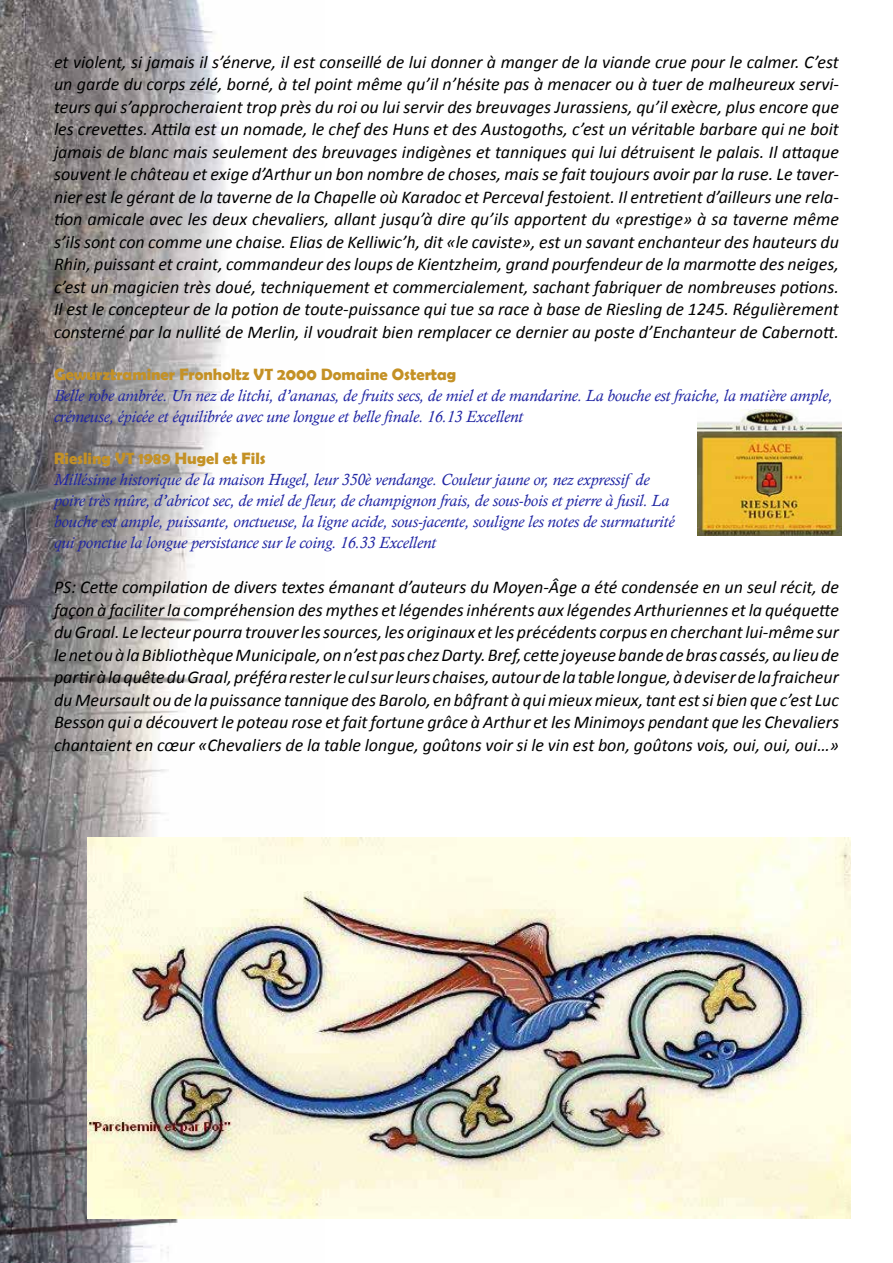
<style>
.page{position:relative;width:893px;height:1263px;background:#fff}
.page>*{position:absolute;margin:0;border:0;box-sizing:border-box;transform-origin:0 0}
.t1{font:italic 18px/22.5px "Calibri";color:#000;text-align:justify}
.t2{font:italic 16.5px/21px "Calisto";color:#2025a3}
.t3{font:700 16.5px "Berlin Sans FB Demi";color:#c49125}
</style>
<div class="page">
<img style="left:0;top:1px;width:324px;height:1262px">
<img style="left:697px;top:410px;width:145px;height:125px">
<img style="left:88px;top:837px;width:762px;height:381px">
<p class="t1" style="left:54px;top:50px;width:786px">et violent, si jamais il s’énerve, il est conseillé de lui donner à manger de la viande crue pour le calmer. C’est un garde du corps zélé, borné, à tel point même qu’il n’hésite pas à menacer ou à tuer de malheureux servi&shy;teurs qui s’approcheraient trop près du roi ou lui servir des breuvages Jurassiens, qu’il exècre, plus encore que les crevettes. Attila est un nomade, le chef des Huns et des Austogoths, c’est un véritable barbare qui ne boit jamais de blanc mais seulement des breuvages indigènes et tanniques qui lui détruisent le palais. Il attaque souvent le château et exige d’Arthur un bon nombre de choses, mais se fait toujours avoir par la ruse. Le taver&shy;nier est le gérant de la taverne de la Chapelle où Karadoc et Perceval festoient. Il entretient d’ailleurs une rela&shy;tion amicale avec les deux chevaliers, allant jusqu’à dire qu’ils apportent du «prestige» à sa taverne même s’ils sont con comme une chaise. Elias de Kelliwic’h, dit «le caviste», est un savant enchanteur des hauteurs du Rhin, puissant et craint, commandeur des loups de Kientzheim, grand pourfendeur de la marmotte des neiges, c’est un magicien très doué, techniquement et commercialement, sachant fabriquer de nombreuses potions.<br>Il est le concepteur de la potion de toute-puissance qui tue sa race à base de Riesling de 1245. Régulièrement consterné par la nullité de Merlin, il voudrait bien remplacer ce dernier au poste d’Enchanteur de Cabernott.</p>
<p class="t3" style="left:54px;top:365px;width:404px">Gewurztraminer Fronholtz VT 2000 Domaine Ostertag</p>
<p class="t2" style="left:54px;top:385px;width:780px">Belle robe ambrée. Un nez de litchi, d’ananas, de fruits secs, de miel et de mandarine. La bouche est fraiche, la matière ample, crémeuse, épicée et équilibrée avec une longue et belle finale. 16.13 Excellent</p>
<p class="t3" style="left:54px;top:449px;width:213px">Riesling VT 1989 Hugel et Fils</p>
<p class="t2" style="left:54px;top:469px;width:622px">Millésime historique de la maison Hugel, leur 350è vendange. Couleur jaune or, nez expressif de poire très mûre, d’abricot sec, de miel de fleur, de champignon frais, de sous-bois et pierre à fusil. La bouche est ample, puissante, onctueuse, la ligne acide, sous-jacente, souligne les notes de surmaturité qui ponctue la longue persistance sur le coing. 16.33 Excellent</p>
<p class="t1" style="left:54px;top:575px;width:786px">PS: Cette compilation de divers textes émanant d’auteurs du Moyen-Âge a été condensée en un seul récit, de façon à faciliter la compréhension des mythes et légendes inhérents aux légendes Arthuriennes et la quéquette du Graal. Le lecteur pourra trouver les sources, les originaux et les précédents corpus en cherchant lui-même sur le net ou à la Bibliothèque Municipale, on n’est pas chez Darty. Bref, cette joyeuse bande de bras cassés, au lieu de partir à la quête du Graal, préféra rester le cul sur leurs chaises, autour de la table longue, à deviser de la fraicheur du Meursault ou de la puissance tannique des Barolo, en bâfrant à qui mieux mieux, tant est si bien que c’est Luc Besson qui a découvert le poteau rose et fait fortune grâce à Arthur et les Minimoys pendant que les Chevaliers chantaient en cœur «Chevaliers de la table longue, goûtons voir si le vin est bon, goûtons vois, oui, oui, oui…»</p>
</div>
